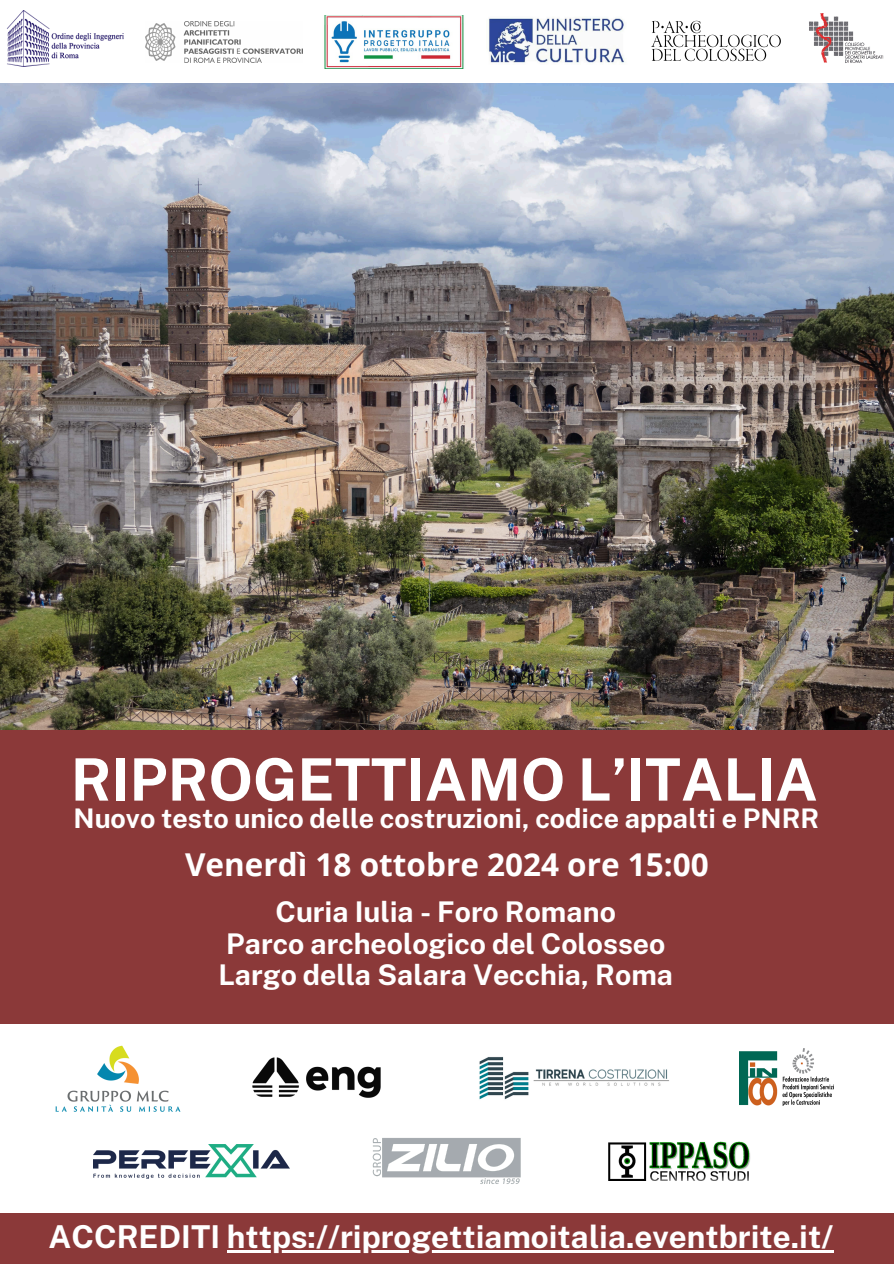
<style>
.page{position:relative;width:894px;height:1264px;background:#fff}
.page>*{position:absolute;margin:0;border:0;box-sizing:border-box;transform-origin:0 0}
.t1{font:700 58.5px "Public Sans";color:#fff}
.t2{font:700 31.5px "Public Sans";color:#fff}
.t3{font:700 31.5px "Open Sans";color:#fff}
.t4{font:700 28.5px/31.5px "Public Sans";color:#fff;text-align:center}
.t5{font:700 27px "Public Sans";color:#fff}
</style>
<div class="page">
<img style="left:0;top:84px;width:893px;height:646px">
<div style="left:0;top:730px;width:893px;height:293px;background:#8b3939"></div>
<img style="left:324px;top:15px;width:140px;height:53px">
<img style="left:146px;top:21px;width:156px;height:42px">
<img style="left:7px;top:10px;width:117px;height:57px">
<img style="left:809px;top:14px;width:75px;height:49px">
<img style="left:372px;top:1138px;width:149px;height:46px">
<img style="left:608px;top:1141px;width:142px;height:39px">
<img style="left:651px;top:20px;width:130px;height:42px">
<img style="left:739px;top:1048px;width:94px;height:57px">
<img style="left:488px;top:17px;width:137px;height:47px">
<img style="left:479px;top:1057px;width:190px;height:43px">
<div style="left:0;top:1212px;width:893px;height:51px;background:#8b3939"></div>
<img style="left:55px;top:1045px;width:126px;height:67px">
<img style="left:252px;top:1057px;width:129px;height:41px">
<img style="left:94px;top:1144px;width:195px;height:34px">
<hr style="left:227px;top:1250px;width:606px;height:2px;background:#fff">
<p class="t1" style="left:71px;top:745px;width:748px">RIPROGETTIAMO L’ITALIA</p>
<p class="t5" style="left:74px;top:802px;width:747px">Nuovo testo unico delle costruzioni, codice appalti e PNRR</p>
<p class="t3" style="left:185px;top:842px;width:525px">Venerdì 18 ottobre 2024 ore 15:00</p>
<p class="t4" style="left:218px;top:896px;width:456px">Curia Iulia - Foro Romano<br>Parco archeologico del Colosseo<br>Largo della Salara Vecchia, Roma</p>
<h2 class="t2" style="left:49px;top:1218px;width:786px">ACCREDITI https://riprogettiamoitalia.eventbrite.it/</h2>
</div>
